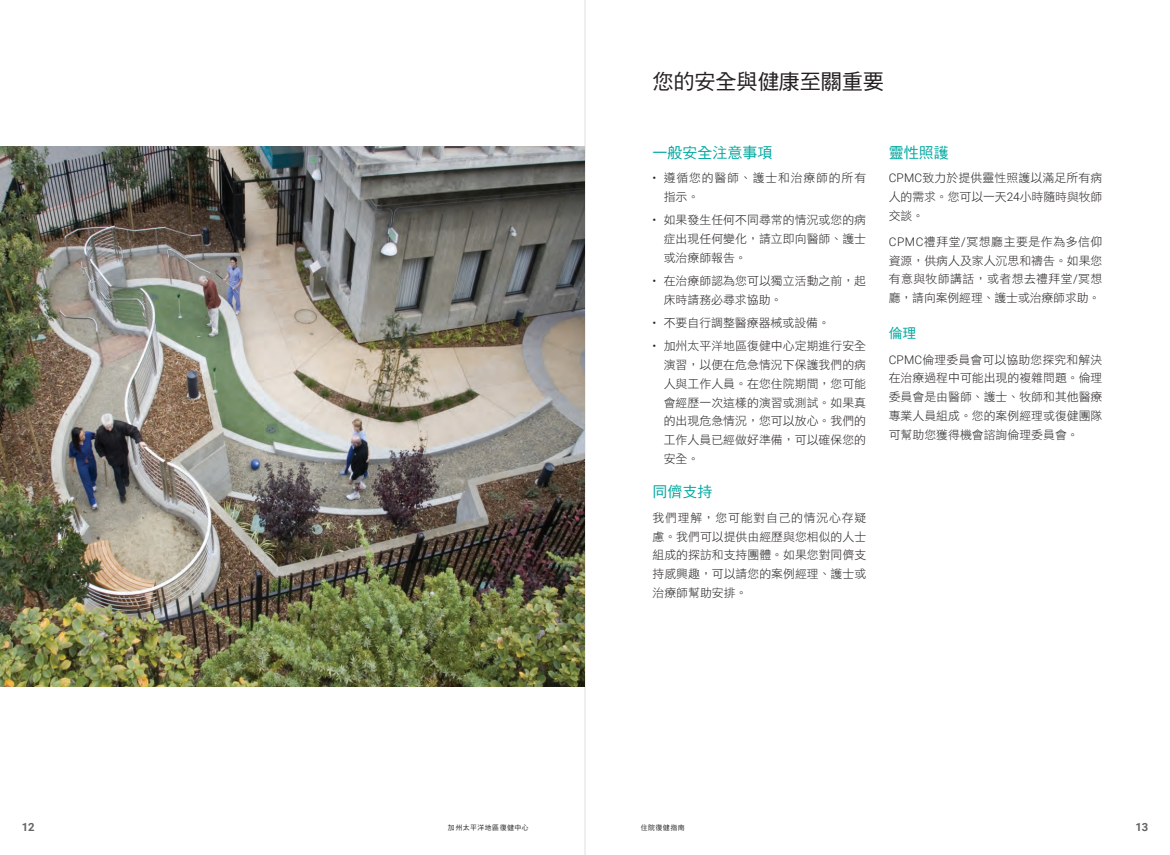
<style>
.page{position:relative;width:1170px;height:855px;background:#fff}
.page>*{position:absolute;margin:0;border:0;box-sizing:border-box;transform-origin:0 0}
.t1{font:21.25px "DF Hei Std W5";letter-spacing:-.01em;color:#231f20}
.t2{font:15px "DF Hei Std W5";color:#00a9a0}
.t3{font:13.75px "DF Hei Std W5";color:#00a9a0}
.t4{font:11.88px/18.8px "DF Hei Std W3";color:#231f20;text-align:justify}
.t5{font:11.88px/18.8px "DF Hei Std W3";letter-spacing:.07em;color:#231f20}
.t6{font:700 11.25px "Roboto";color:#636366}
.t7{font:6.88px "DF Hei Std W5";letter-spacing:.075em;color:#231f20}
.s1{font-family:"Roboto";font-weight:300}
</style>
<div class="page">
<hr style="left:585px;top:0;width:1px;height:855px;background:#e0e1e3">
<img style="left:0;top:146px;width:585px;height:540px">
<h2 class="t1" style="left:652px;top:70px;width:233px">您的安全與健康至關重要</h2>
<p class="t2" style="left:652px;top:144px;width:121px">一般安全注意事項</p>
<p class="t5" style="left:664px;top:169px;width:204px;text-indent:-11px"><span class="s1">•</span> 遵循您的醫師、護士和治療師的所有指示。</p>
<p class="t4" style="left:664px;top:211px;width:204px;text-indent:-11px"><span class="s1">•</span> 如果發生任何不同尋常的情況或您的病症出現任何變化，請立即向醫師、護士或治療師報告。</p>
<p class="t4" style="left:664px;top:271px;width:204px;text-indent:-11px"><span class="s1">•</span> 在治療師認為您可以獨立活動之前，起床時請務必尋求協助。</p>
<p class="t4" style="left:652px;top:313px;width:179px"><span class="s1">•</span> 不要自行調整醫療器械或設備。</p>
<p class="t4" style="left:664px;top:337px;width:204px;text-indent:-11px"><span class="s1">•</span> 加州太平洋地區復健中心定期進行安全演習，以便在危急情況下保護我們的病人與工作人員。在您住院期間，您可能會經歷一次這樣的演習或測試。如果真的出現危急情況，您可以放心。我們的工作人員已經做好準備，可以確保您的安全。</p>
<p class="t2" style="left:652px;top:483px;width:61px">同儕支持</p>
<p class="t4" style="left:652px;top:508px;width:215px">我們理解，您可能對自己的情況心存疑慮。我們可以提供由經歷與您相似的人士組成的探訪和支持團體。如果您對同儕支持感興趣，可以請您的案例經理、護士或治療師幫助安排。</p>
<p class="t2" style="left:889px;top:144px;width:61px">靈性照護</p>
<p class="t4" style="left:889px;top:169px;width:215px"><span class="s1">CPMC</span>致力於提供靈性照護以滿足所有病人的需求。您可以一天<span class="s1">24</span>小時隨時與牧師交談。</p>
<p class="t4" style="left:889px;top:232px;width:215px"><span class="s1">CPMC</span>禮拜堂<span class="s1">/</span>冥想廳主要是作為多信仰資源，供病人及家人沉思和禱告。如果您有意與牧師講話，或者想去禮拜堂<span class="s1">/</span>冥想廳，請向案例經理、護士或治療師求助。</p>
<p class="t3" style="left:889px;top:325px;width:29px">倫理</p>
<p class="t4" style="left:889px;top:350px;width:215px"><span class="s1">CPMC</span>倫理委員會可以協助您探究和解決在治療過程中可能出現的複雜問題。倫理委員會是由醫師、護士、牧師和其他醫療專業人員組成。您的案例經理或復健團隊可幫助您獲得機會諮詢倫理委員會。</p>
<p class="t6" style="left:22px;top:819px;width:14px">12</p>
<p class="t7" style="left:448px;top:824px;width:82px">加州太平洋地區復健中心</p>
<p class="t7" style="left:641px;top:824px;width:45px">住院復健指南</p>
<p class="t6" style="left:1135px;top:819px;width:14px">13</p>
</div>
